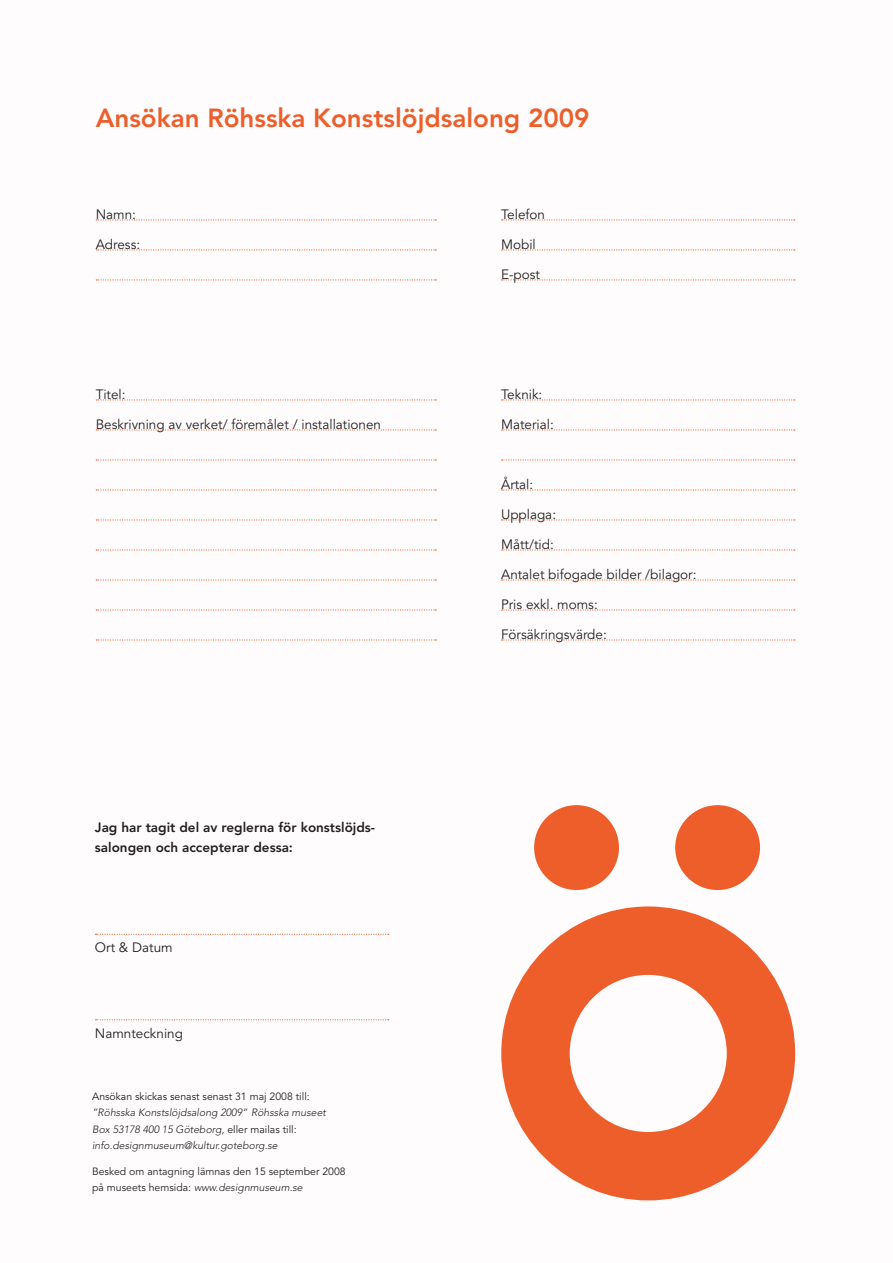
<style>
.page{position:relative;width:893px;height:1263px;background:#fff}
.page>*{position:absolute;margin:0;border:0;box-sizing:border-box;transform-origin:0 0}
.t1{font:800 25.95px "Avenir LT Std";color:#ed5e2a}
.t2{font:13.5px "Avenir LT Std";color:#231f20}
.t3{font:800 13.5px/19.5px "Avenir LT Std";color:#231f20}
.t4{font:10.5px/16.5px "Avenir LT Std";color:#231f20}
.t5{font:italic 300 10.5px/16.5px "Avenir LT Std";color:#231f20}
.s1{font-weight:400;font-style:normal}
.s2{font-weight:300;font-style:italic}
</style>
<div class="page">
<svg style="left:96px;top:219px;width:340px;height:1px"></svg>
<svg style="left:96px;top:249px;width:340px;height:1px"></svg>
<svg style="left:96px;top:279px;width:340px;height:1px"></svg>
<svg style="left:96px;top:399px;width:340px;height:1px"></svg>
<svg style="left:96px;top:429px;width:340px;height:1px"></svg>
<svg style="left:96px;top:459px;width:340px;height:1px"></svg>
<svg style="left:96px;top:489px;width:340px;height:1px"></svg>
<svg style="left:96px;top:519px;width:340px;height:1px"></svg>
<svg style="left:96px;top:549px;width:340px;height:1px"></svg>
<svg style="left:96px;top:579px;width:340px;height:1px"></svg>
<svg style="left:96px;top:609px;width:340px;height:1px"></svg>
<svg style="left:96px;top:639px;width:340px;height:1px"></svg>
<svg style="left:502px;top:219px;width:293px;height:1px"></svg>
<svg style="left:502px;top:249px;width:293px;height:1px"></svg>
<svg style="left:502px;top:279px;width:293px;height:1px"></svg>
<svg style="left:502px;top:399px;width:293px;height:1px"></svg>
<svg style="left:502px;top:429px;width:293px;height:1px"></svg>
<svg style="left:502px;top:459px;width:293px;height:1px"></svg>
<svg style="left:502px;top:489px;width:293px;height:1px"></svg>
<svg style="left:502px;top:519px;width:293px;height:1px"></svg>
<svg style="left:502px;top:549px;width:293px;height:1px"></svg>
<svg style="left:502px;top:579px;width:293px;height:1px"></svg>
<svg style="left:502px;top:609px;width:293px;height:1px"></svg>
<svg style="left:502px;top:639px;width:293px;height:1px"></svg>
<svg style="left:96px;top:934px;width:293px;height:1px"></svg>
<svg style="left:96px;top:1019px;width:293px;height:1px"></svg>
<div style="left:534px;top:805px;width:85px;height:85px;background:#ed5e2a;border-radius:50%"></div>
<div style="left:675px;top:805px;width:85px;height:85px;background:#ed5e2a;border-radius:50%"></div>
<svg style="left:501px;top:906px;width:294px;height:294px;fill:#ed5e2a"></svg>
<h1 class="t1" style="left:96px;top:103px;width:495px">Ansökan Röhsska Konstslöjdsalong 2009</h1>
<p class="t2" style="left:96px;top:206px;width:42px">Namn:</p>
<p class="t2" style="left:96px;top:236px;width:46px">Adress:</p>
<p class="t2" style="left:96px;top:386px;width:31px">Titel:</p>
<p class="t2" style="left:96px;top:416px;width:287px">Beskrivning av verket/ föremålet / installationen</p>
<p class="t3" style="left:95px;top:818px;width:282px">Jag har tagit del av reglerna för konstslöjds&shy;salongen och accepterar dessa:</p>
<p class="t2" style="left:95px;top:940px;width:79px">Ort &amp; Datum</p>
<p class="t2" style="left:95px;top:1025px;width:90px">Namnteckning</p>
<p class="t4" style="left:92px;top:1088px;width:219px">Ansökan skickas senast senast 31 maj 2008 till:</p>
<p class="t5" style="left:92px;top:1104px;width:235px">”Röhsska Konstslöjdsalong 2009” Röhsska museet<br>Box 53178 400 15 Göteborg, <span class="s1">eller mailas till: </span>info.designmuseum@kultur.goteborg.se</p>
<p class="t4" style="left:92px;top:1163px;width:255px">Besked om antagning lämnas den 15 september 2008 på museets hemsida: <span class="s2">www.designmuseum.se</span></p>
<p class="t2" style="left:501px;top:206px;width:46px">Telefon</p>
<p class="t2" style="left:501px;top:236px;width:36px">Mobil</p>
<p class="t2" style="left:501px;top:266px;width:40px">E-post</p>
<p class="t2" style="left:501px;top:386px;width:43px">Teknik:</p>
<p class="t2" style="left:501px;top:416px;width:54px">Material:</p>
<p class="t2" style="left:501px;top:476px;width:34px">Årtal:</p>
<p class="t2" style="left:501px;top:506px;width:57px">Upplaga:</p>
<p class="t2" style="left:501px;top:536px;width:54px">Mått/tid:</p>
<p class="t2" style="left:501px;top:566px;width:197px">Antalet bifogade bilder /bilagor:</p>
<p class="t2" style="left:501px;top:596px;width:98px">Pris exkl. moms:</p>
<p class="t2" style="left:501px;top:626px;width:107px">Försäkringsvärde:</p>
</div>
